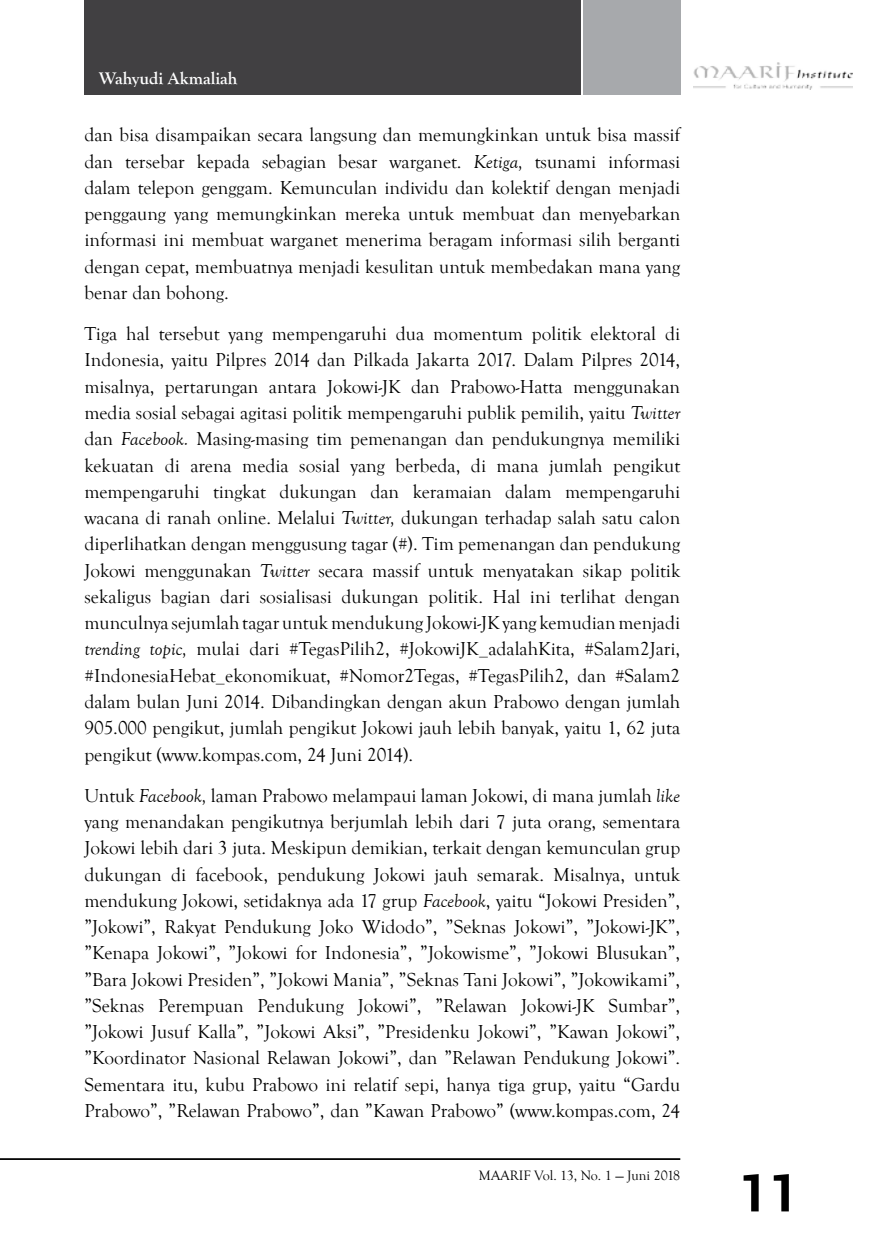
<style>
.page{position:relative;width:869px;height:1241px;background:#fff}
.page>*{position:absolute;margin:0;border:0;box-sizing:border-box;transform-origin:0 0}
.t1{font:700 52.5px "Roboto";color:#000}
.t2{font:19.25px/26.2px "Goudy Old Style T";color:#000;text-align:justify}
.t3{font:700 17.5px "Goudy Old Style T";color:#fff}
.t4{font:14px "Goudy Old Style T";color:#000}
.s1{font-style:italic}
</style>
<div class="page">
<div style="left:582px;top:0;width:98px;height:94px;background:#a7a9ac"></div>
<hr style="left:0;top:1157px;width:680px;height:2px;background:#000">
<div style="left:84px;top:0;width:496px;height:94px;background:#414042"></div>
<img style="left:693px;top:63px;width:159px;height:26px">
<p class="t3" style="left:99px;top:69px;width:139px">Wahyudi Akmaliah</p>
<p class="t2" style="left:84px;top:122px;width:597px">dan bisa disampaikan secara langsung dan memungkinkan untuk bisa massif dan tersebar kepada sebagian besar warganet. <span class="s1">Ketiga,</span> tsunami informasi dalam telepon genggam. Kemunculan individu dan kolektif dengan menjadi penggaung yang memungkinkan mereka untuk membuat dan menyebarkan informasi ini membuat warganet menerima beragam informasi silih berganti dengan cepat, membuatnya menjadi kesulitan untuk membedakan mana yang benar dan bohong.</p>
<p class="t2" style="left:84px;top:321px;width:597px">Tiga hal tersebut yang mempengaruhi dua momentum politik elektoral di Indonesia, yaitu Pilpres 2014 dan Pilkada Jakarta 2017. Dalam Pilpres 2014, misalnya, pertarungan antara Jokowi-JK dan Prabowo-Hatta menggunakan media sosial sebagai agitasi politik mempengaruhi publik pemilih, yaitu <span class="s1">Twitter </span>dan <span class="s1">Facebook.</span> Masing-masing tim pemenangan dan pendukungnya memiliki kekuatan di arena media sosial yang berbeda, di mana jumlah pengikut mempengaruhi tingkat dukungan dan keramaian dalam mempengaruhi wacana di ranah online. Melalui <span class="s1">Twitter,</span> dukungan terhadap salah satu calon diperlihatkan dengan menggusung tagar (#). Tim pemenangan dan pendukung Jokowi menggunakan <span class="s1">Twitter</span> secara massif untuk menyatakan sikap politik sekaligus bagian dari sosialisasi dukungan politik. Hal ini terlihat dengan munculnya sejumlah tagar untuk mendukung Jokowi-JK yang kemudian menjadi <span class="s1">trending topic,</span> mulai dari #TegasPilih2, #JokowiJK_adalahKita, #Salam2Jari, #IndonesiaHebat_ekonomikuat, #Nomor2Tegas, #TegasPilih2, dan #Salam2 dalam bulan Juni 2014. Dibandingkan dengan akun Prabowo dengan jumlah 905.000 pengikut, jumlah pengikut Jokowi jauh lebih banyak, yaitu 1, 62 juta pengikut (www.kompas.com, 24 Juni 2014).</p>
<p class="t2" style="left:84px;top:782px;width:597px">Untuk <span class="s1">Facebook,</span> laman Prabowo melampaui laman Jokowi, di mana jumlah <span class="s1">like </span>yang menandakan pengikutnya berjumlah lebih dari 7 juta orang, sementara Jokowi lebih dari 3 juta. Meskipun demikian, terkait dengan kemunculan grup dukungan di facebook, pendukung Jokowi jauh semarak. Misalnya, untuk mendukung Jokowi, setidaknya ada 17 grup <span class="s1">Facebook</span>, yaitu “Jokowi Presiden”, ”Jokowi”, Rakyat Pendukung Joko Widodo”, ”Seknas Jokowi”, ”Jokowi-JK”, ”Kenapa Jokowi”, ”Jokowi for Indonesia”, ”Jokowisme”, ”Jokowi Blusukan”, ”Bara Jokowi Presiden”, ”Jokowi Mania”, ”Seknas Tani Jokowi”, ”Jokowikami”, ”Seknas Perempuan Pendukung Jokowi”, ”Relawan Jokowi-JK Sumbar”, ”Jokowi Jusuf Kalla”, ”Jokowi Aksi”, ”Presidenku Jokowi”, ”Kawan Jokowi”, ”Koordinator Nasional Relawan Jokowi”, dan ”Relawan Pendukung Jokowi”.<br>Sementara itu, kubu Prabowo ini relatif sepi, hanya tiga grup, yaitu “Gardu Prabowo”, ”Relawan Prabowo”, dan ”Kawan Prabowo” (www.kompas.com, 24</p>
<p class="t4" style="left:478px;top:1167px;width:203px">MAARIF Vol. 13, No. 1 — Juni 2018</p>
<h1 class="t1" style="left:738px;top:1155px;width:62px">11</h1>
</div>
